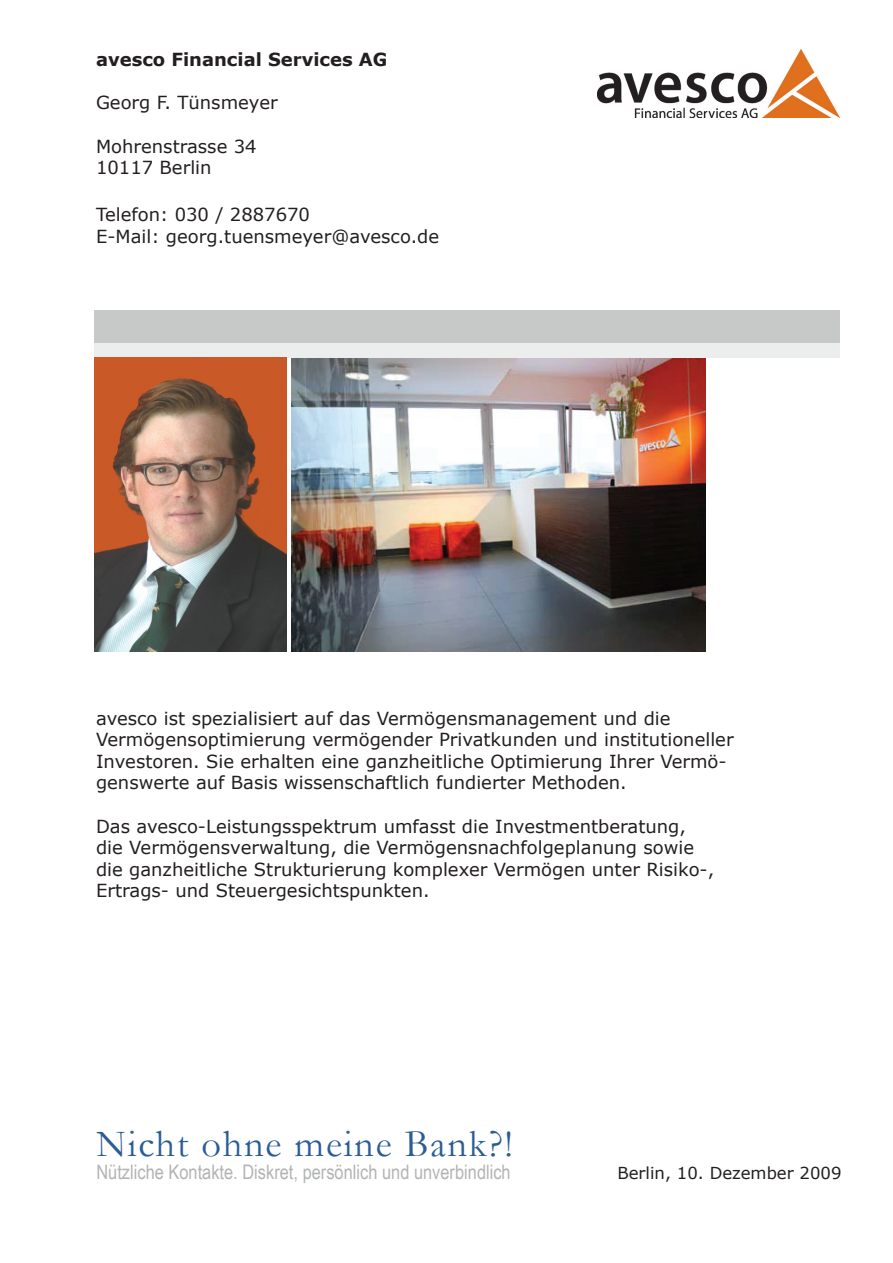
<style>
.page{position:relative;width:893px;height:1263px;background:#fff}
.page>*{position:absolute;margin:0;border:0;box-sizing:border-box;transform-origin:0 0}
.t1{font:38.55px "Garamond";letter-spacing:.045em;color:#2b5c95}
.t2{font:19.95px "Arial Narrow";color:#b2b3b3}
.t3{font:18px/21.6px "Verdana";color:#231f20}
.t4{font:700 18px "Verdana";color:#231f20}
.t5{font:16.5px "Verdana";color:#231f20}
</style>
<div class="page">
<div style="left:94px;top:343px;width:746px;height:14px;background:#eceded"></div>
<div style="left:94px;top:310px;width:746px;height:33px;background:#c7c8c8"></div>
<img style="left:94px;top:358px;width:192px;height:293px">
<img style="left:597px;top:49px;width:242px;height:68px">
<img style="left:291px;top:358px;width:414px;height:294px">
<p class="t4" style="left:96px;top:48px;width:293px">avesco Financial Services AG</p>
<p class="t3" style="left:96px;top:91px;width:183px">Georg F. Tünsmeyer</p>
<p class="t3" style="left:96px;top:135px;width:162px">Mohrenstrasse 34<br>10117 Berlin</p>
<p class="t3" style="left:96px;top:203px;width:345px">Telefon: 030 / 2887670<br>E-Mail: georg.tuensmeyer@avesco.de</p>
<p class="t3" style="left:96px;top:707px;width:639px">avesco ist spezialisiert auf das Vermögensmanagement und die Vermögensoptimierung vermögender Privatkunden und institutioneller Investoren. Sie erhalten eine ganzheitliche Optimierung Ihrer Vermö&shy;genswerte auf Basis wissenschaftlich fundierter Methoden.</p>
<p class="t3" style="left:96px;top:815px;width:620px">Das avesco-Leistungsspektrum umfasst die Investmentberatung, die Vermögensverwaltung, die Vermögensnachfolgeplanung sowie die ganzheitliche Strukturierung komplexer Vermögen unter Risiko-, Ertrags- und Steuergesichtspunkten.</p>
<h1 class="t1" style="left:96px;top:1121px;width:418px">Nicht ohne meine Bank?!</h1>
<p class="t2" style="left:96px;top:1161px;width:416px">Nützliche Kontakte. Diskret, persönlich und unverbindlich</p>
<p class="t5" style="left:617px;top:1162px;width:226px">Berlin, 10. Dezember 2009</p>
</div>
